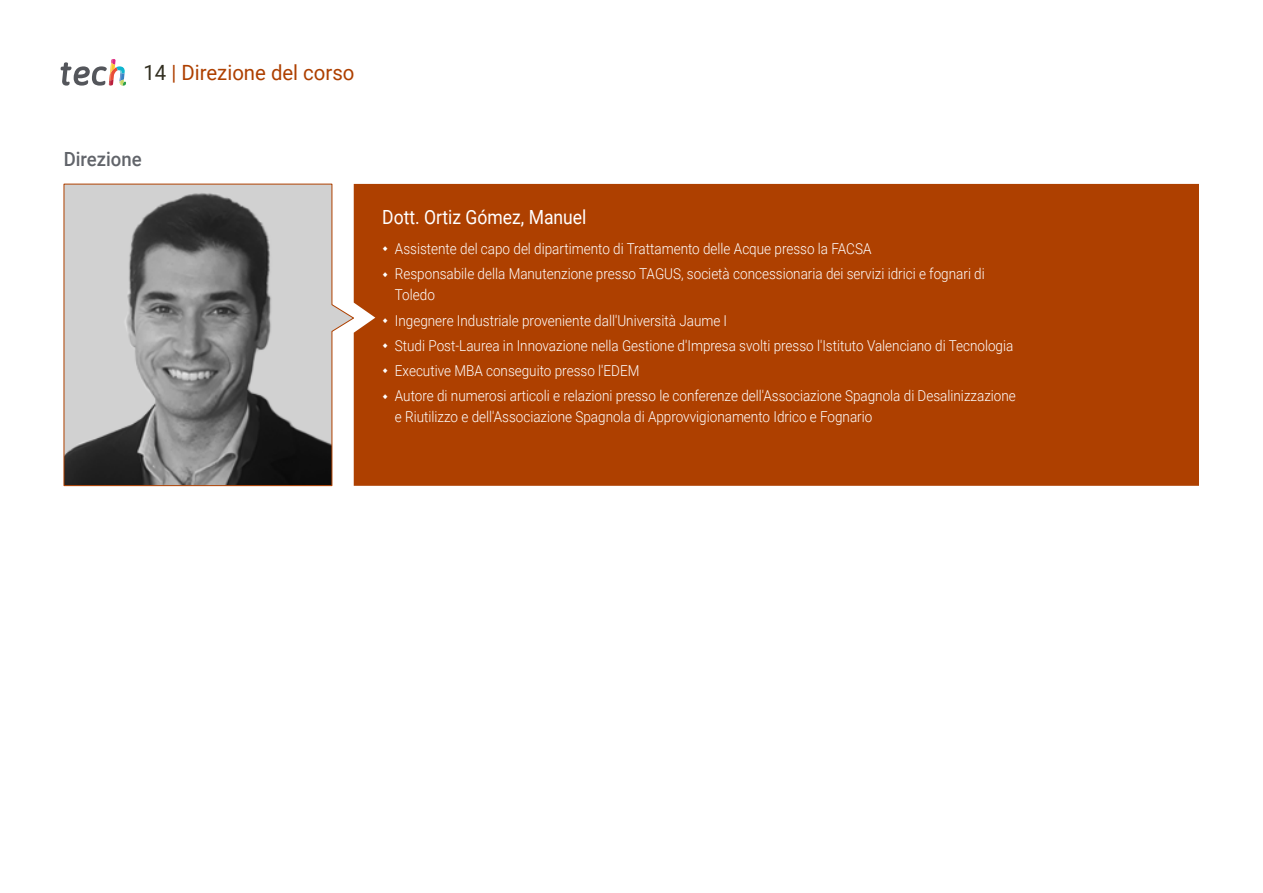
<style>
.page{position:relative;width:1263px;height:893px;background:#fff}
.page>*{position:absolute;margin:0;border:0;box-sizing:border-box;transform-origin:0 0}
.t1{font:21px "Roboto";color:#ae4000}
.t2{font:19.5px "Roboto";color:#fff;scale:.9 1}
.t3{font:500 19.5px "Roboto";color:#61646a;scale:.95 1}
.t4{font:300 15px/25.2px "Roboto";color:#fff;scale:.9 1}
.s1{color:#312e20}
</style>
<div class="page">
<svg style="left:61px;top:59px;width:65px;height:27px"></svg>
<div style="left:354px;top:184px;width:845px;height:302px;background:#ae4000"></div>
<svg style="left:64px;top:184px;width:290px;height:302px;background:#9b9999"></svg>
<svg style="left:383px;top:247px;width:4px;height:5px"></svg>
<svg style="left:383px;top:272px;width:4px;height:5px"></svg>
<svg style="left:383px;top:318px;width:4px;height:5px"></svg>
<svg style="left:383px;top:343px;width:4px;height:5px"></svg>
<svg style="left:383px;top:369px;width:4px;height:5px"></svg>
<svg style="left:383px;top:394px;width:4px;height:5px"></svg>
<h1 class="t1" style="left:144px;top:57px;width:213px"><span class="s1">14</span> | Direzione del corso</h1>
<h2 class="t3" style="left:64px;top:145px;width:84px">Direzione</h2>
<h2 class="t2" style="left:382px;top:203px;width:229px">Dott. Ortiz Gómez, Manuel</h2>
<p class="t4" style="left:395px;top:236px;width:657px">Assistente del capo del dipartimento di Trattamento delle Acque presso la FACSA<br>Responsabile della Manutenzione presso TAGUS, società concessionaria dei servizi idrici e fognari di</p>
<p class="t4" style="left:395px;top:282px;width:691px">Toledo<br>Ingegnere Industriale proveniente dall'Università Jaume I<br>Studi Post-Laurea in Innovazione nella Gestione d'Impresa svolti presso l'Istituto Valenciano di Tecnologia Executive MBA conseguito presso l'EDEM<br>Autore di numerosi articoli e relazioni presso le conferenze dell'Associazione Spagnola di Desalinizzazione</p>
<p class="t4" style="left:395px;top:404px;width:532px">e Riutilizzo e dell'Associazione Spagnola di Approvvigionamento Idrico e Fognario</p>
</div>
